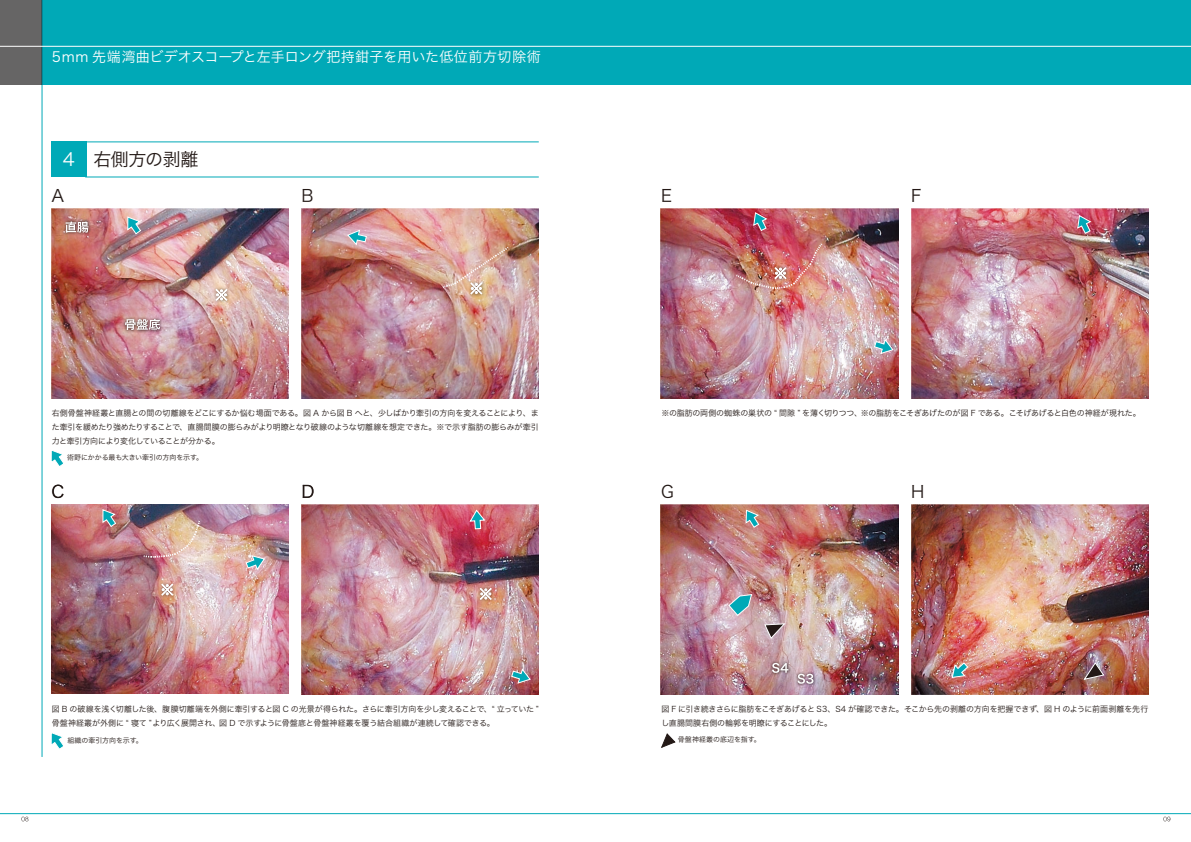
<style>
.page{position:relative;width:1191px;height:842px;background:#fff}
.page>*{position:absolute;margin:0;border:0;box-sizing:border-box;transform-origin:0 0}
.t1{font:18px "Hira Kaku Pro W3";letter-spacing:-.025em;color:#231916}
.t2{font:18px "Hira Kaku Pro W3";color:#fff}
.t3{font:17px "Hira Kaku Pro W3";color:#231916}
.t4{font:14px "Hira Kaku Pro W3";letter-spacing:.005em;color:#fff}
.t5{font:8px/14px "Hira Kaku Pro W3";letter-spacing:-.02em;color:#231916}
.t6{font:7px "Hira Kaku Pro W3";letter-spacing:-.01em;color:#231916}
.t7{font:7px "Hira Kaku Pro W3";letter-spacing:.01em;color:#231916}
</style>
<div class="page">
<div style="left:41px;top:0;width:1150px;height:85px;background:#00a9b7"></div>
<hr style="left:0;top:813px;width:1191px;height:1px;background:#00a9b7">
<div style="left:0;top:0;width:42px;height:85px;background:#666565"></div>
<hr style="left:42px;top:0;width:1px;height:757px;background:#00a9b7">
<hr style="left:0;top:46px;width:1191px;height:1px;background:#fff">
<svg style="left:21px;top:817px;width:7px;height:4px"></svg>
<svg style="left:1163px;top:817px;width:7px;height:4px"></svg>
<img style="left:51px;top:209px;width:237px;height:190px">
<img style="left:301px;top:209px;width:238px;height:190px">
<img style="left:51px;top:505px;width:237px;height:189px">
<img style="left:301px;top:505px;width:238px;height:190px">
<svg style="left:52px;top:485px;width:12px;height:13px"></svg>
<svg style="left:303px;top:485px;width:10px;height:13px"></svg>
<svg style="left:122px;top:316px;width:41px;height:17px"></svg>
<svg style="left:125px;top:319px;width:35px;height:11px"></svg>
<svg style="left:63px;top:218px;width:28px;height:18px"></svg>
<svg style="left:66px;top:221px;width:22px;height:12px"></svg>
<svg style="left:51px;top:450px;width:13px;height:16px"></svg>
<svg style="left:127px;top:217px;width:14px;height:17px"></svg>
<svg style="left:347px;top:230px;width:20px;height:15px"></svg>
<svg style="left:103px;top:509px;width:13px;height:18px"></svg>
<svg style="left:246px;top:555px;width:19px;height:15px"></svg>
<svg style="left:51px;top:733px;width:12px;height:16px"></svg>
<svg style="left:470px;top:510px;width:15px;height:19px"></svg>
<svg style="left:511px;top:669px;width:19px;height:14px"></svg>
<svg style="left:142px;top:519px;width:59px;height:40px;background:#d5ad9f"></svg>
<img style="left:660px;top:209px;width:238px;height:190px">
<img style="left:911px;top:209px;width:237px;height:190px">
<img style="left:660px;top:505px;width:238px;height:190px">
<img style="left:911px;top:505px;width:237px;height:189px">
<svg style="left:952px;top:662px;width:16px;height:16px"></svg>
<svg style="left:753px;top:212px;width:13px;height:19px"></svg>
<svg style="left:874px;top:339px;width:19px;height:15px"></svg>
<svg style="left:1077px;top:215px;width:13px;height:19px"></svg>
<svg style="left:769px;top:660px;width:22px;height:16px"></svg>
<svg style="left:772px;top:663px;width:16px;height:10px"></svg>
<svg style="left:794px;top:671px;width:22px;height:16px"></svg>
<svg style="left:797px;top:674px;width:16px;height:10px"></svg>
<svg style="left:745px;top:510px;width:14px;height:18px"></svg>
<svg style="left:728px;top:594px;width:24px;height:22px"></svg>
<svg style="left:764px;top:623px;width:21px;height:16px"></svg>
<svg style="left:1083px;top:662px;width:21px;height:18px"></svg>
<svg style="left:661px;top:733px;width:14px;height:15px"></svg>
<svg style="left:213px;top:287px;width:17px;height:16px"></svg>
<svg style="left:216px;top:289px;width:11px;height:12px"></svg>
<svg style="left:468px;top:294px;width:17px;height:3px"></svg>
<img style="left:441px;top:245px;width:69px;height:49px">
<svg style="left:159px;top:581px;width:17px;height:17px"></svg>
<svg style="left:161px;top:584px;width:12px;height:11px"></svg>
<svg style="left:477px;top:586px;width:17px;height:16px"></svg>
<svg style="left:480px;top:588px;width:11px;height:12px"></svg>
<img style="left:734px;top:242px;width:90px;height:48px">
<div style="left:51px;top:142px;width:35px;height:35px;background:#00a9b7"></div>
<hr style="left:85px;top:142px;width:454px;height:1px;background:#00a9b7">
<hr style="left:85px;top:177px;width:454px;height:1px;background:#00a9b7">
<h3 class="t4" style="left:52px;top:44px;width:490px">5mm 先端湾曲ビデオスコープと左手ロング把持鉗子を用いた低位前方切除術</h3>
<h1 class="t2" style="left:63px;top:144px;width:13px">4</h1>
<h1 class="t1" style="left:94px;top:143px;width:106px">右側方の剥離</h1>
<h2 class="t3" style="left:51px;top:181px;width:14px">A</h2>
<h2 class="t3" style="left:302px;top:181px;width:14px">B</h2>
<p class="t5" style="left:52px;top:406px;width:488px;text-align:justify">右側骨盤神経叢と直腸との間の切離線をどこにするか悩む場面である。図 A から図 B へと、少しばかり牽引の方向を変えることにより、また牽引を緩めたり強めたりすることで、直腸間膜の膨らみがより明瞭となり破線のような切離線を想定できた。※で示す脂肪の膨らみが牽引力と牽引方向により変化していることが分かる。</p>
<p class="t6" style="left:67px;top:451px;width:138px">術野にかかる最も大きい牽引の方向を示す。</p>
<h2 class="t3" style="left:51px;top:476px;width:14px">C</h2>
<h2 class="t3" style="left:301px;top:476px;width:14px">D</h2>
<p class="t5" style="left:52px;top:701px;width:488px">図 B の破線を浅く切離した後、腹膜切離端を外側に牽引すると図 C の光景が得られた。さらに牽引方向を少し変えることで、“ 立っていた ”骨盤神経叢が外側に “ 寝て ”より広く展開され、図 D で示すように骨盤底と骨盤神経叢を覆う結合組織が連続して確認できる。</p>
<p class="t6" style="left:67px;top:734px;width:77px">組織の牽引方向を示す。</p>
<h2 class="t3" style="left:661px;top:181px;width:12px">E</h2>
<h2 class="t3" style="left:911px;top:181px;width:12px">F</h2>
<p class="t5" style="left:661px;top:406px;width:481px">※の脂肪の両側の蜘蛛の巣状の “ 間隙 ” を薄く切りつつ、※の脂肪をこそぎあげたのが図 F である。こそげあげると白色の神経が現れた。</p>
<h2 class="t3" style="left:661px;top:476px;width:14px">G</h2>
<h2 class="t3" style="left:911px;top:476px;width:15px">H</h2>
<p class="t5" style="left:661px;top:701px;width:488px">図 F に引き続きさらに脂肪をこそぎあげると S3、S4 が確認できた。そこから先の剥離の方向を把握できず、図 H のように前面剥離を先行し直腸間膜右側の輪郭を明瞭にすることにした。</p>
<p class="t7" style="left:677px;top:733px;width:85px">骨盤神経叢の底辺を指す。</p>
</div>
